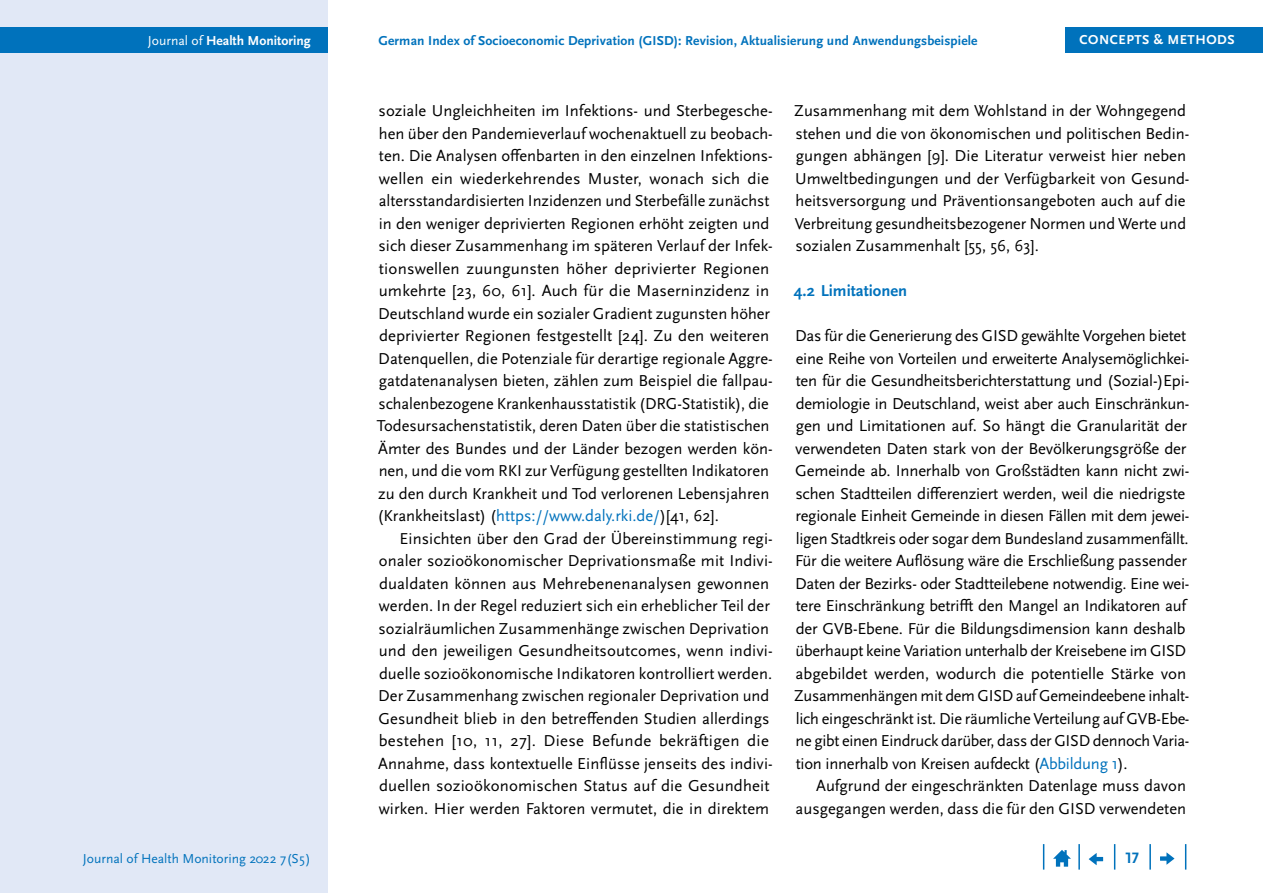
<style>
.page{position:relative;width:1263px;height:893px;background:#fff}
.page>*{position:absolute;margin:0;border:0;box-sizing:border-box;transform-origin:0 0}
.Copy_Einzug{font:16.5px/22.5px "Scala Sans Pro";color:#000}
.Copy{font:16.5px/22.5px "Scala Sans Pro";letter-spacing:-.015em;color:#000}
.t1{font:700 16.5px "Scala Sans Pro";color:#0072bc}
.t2{font:700 15.75px "Scala Sans Pro";color:#0072bc}
.t3{font:13.65px "Scala Sans Pro";color:#0072bc}
.t4{font:700 13.65px "Scala Sans Pro";color:#fff}
.t5{font:700 13.5px "Scala Sans Pro";letter-spacing:.01em;color:#0072bc}
.t6{font:700 13.5px "Scala Sans Pro";letter-spacing:.04em;color:#fff}
.s1{font-weight:400}
.s2{color:#0072bc}
</style>
<div class="page">
<div style="left:0;top:0;width:327px;height:893px;background:#e1e8f6"></div>
<div style="left:0;top:28px;width:327px;height:25px;background:#0072bc"></div>
<svg style="left:1185px;top:844px;width:1px;height:26px"></svg>
<hr style="left:1149px;top:844px;width:2px;height:26px;background:#0072bc">
<svg style="left:1114px;top:844px;width:1px;height:26px"></svg>
<hr style="left:1078px;top:844px;width:2px;height:26px;background:#0072bc">
<svg style="left:1043px;top:844px;width:1px;height:26px"></svg>
<svg style="left:1053px;top:850px;width:18px;height:17px"></svg>
<svg style="left:1089px;top:853px;width:14px;height:12px"></svg>
<svg style="left:1160px;top:852px;width:14px;height:13px"></svg>
<div style="left:1065px;top:28px;width:198px;height:25px;background:#0072bc"></div>
<p class="t4" style="left:148px;top:33px;width:164px"><span class="s1">Journal of</span> Health Monitoring</p>
<p class="t5" style="left:378px;top:33px;width:601px">German Index of Socioeconomic Deprivation (GISD): Revision, Aktualisierung und Anwendungsbeispiele</p>
<p class="t6" style="left:1079px;top:32px;width:157px">CONCEPTS &amp; METHODS</p>
<p class="Copy_Einzug" style="left:377px;top:99px;width:397px">soziale Ungleichheiten im Infektions- und Sterbegesche&shy;hen über den Pandemieverlauf wochenaktuell zu beobach&shy;ten. Die Analysen offenbarten in den einzelnen Infektions&shy;wellen ein wiederkehrendes Muster, wonach sich die altersstandardisierten Inzidenzen und Sterbefälle zunächst in den weniger deprivierten Regionen erhöht zeigten und sich dieser Zusammenhang im späteren Verlauf der Infek&shy;tionswellen zuungunsten höher deprivierter Regionen umkehrte [23, 60, 61]. Auch für die Maserninzidenz in Deutschland wurde ein sozialer Gradient zugunsten höher deprivierter Regionen festgestellt [24]. Zu den weiteren Datenquellen, die Potenziale für derartige regionale Aggre&shy;gatdatenanalysen bieten, zählen zum Beispiel die fallpau&shy;schalenbezogene Krankenhausstatistik (DRG-Statistik), die Todesursachenstatistik, deren Daten über die statistischen Ämter des Bundes und der Länder bezogen werden kön&shy;nen, und die vom RKI zur Verfügung gestellten Indikatoren zu den durch Krankheit und Tod verlorenen Lebensjahren (Krankheitslast) (<span class="s2">https://www.daly.rki.de/</span>)[41, 62].</p>
<p class="Copy_Einzug" style="left:378px;top:527px;width:396px;text-indent:21px">Einsichten über den Grad der Übereinstimmung regi&shy;onaler sozioökonomischer Deprivationsmaße mit Indivi&shy;dualdaten können aus Mehrebenenanalysen gewonnen werden. In der Regel reduziert sich ein erheblicher Teil der sozialräumlichen Zusammenhänge zwischen Deprivation und den jeweiligen Gesundheitsoutcomes, wenn indivi&shy;duelle sozioökonomische Indikatoren kontrolliert werden.<br>Der Zusammenhang zwischen regionaler Deprivation und Gesundheit blieb in den betreffenden Studien allerdings bestehen [10, 11, 27]. Diese Befunde bekräftigen die Annahme, dass kontextuelle Einflüsse jenseits des indivi&shy;duellen sozioökonomischen Status auf die Gesundheit wirken. Hier werden Faktoren vermutet, die in direktem</p>
<p class="Copy_Einzug" style="left:794px;top:99px;width:397px">Zusammenhang mit dem Wohlstand in der Wohngegend stehen und die von ökonomischen und politischen Bedin&shy;gungen abhängen [9]. Die Literatur verweist hier neben Umweltbedingungen und der Verfügbarkeit von Gesund&shy;heitsversorgung und Präventionsangeboten auch auf die Verbreitung gesundheitsbezogener Normen und Werte und sozialen Zusammenhalt [55, 56, 63].</p>
<h4 class="t1" style="left:794px;top:281px;width:115px">4.2 Limitationen</h4>
<p class="Copy" style="left:794px;top:324px;width:397px">Das für die Generierung des GISD gewählte Vorgehen bietet eine Reihe von Vorteilen und erweiterte Analysemöglichkei&shy;ten für die Gesundheitsberichterstattung und (Sozial-)Epi&shy;demiologie in Deutschland, weist aber auch Einschränkun&shy;gen und Limitationen auf. So hängt die Granularität der verwendeten Daten stark von der Bevölkerungsgröße der Gemeinde ab. Innerhalb von Großstädten kann nicht zwi&shy;schen Stadtteilen differenziert werden, weil die niedrigste regionale Einheit Gemeinde in diesen Fällen mit dem jewei&shy;ligen Stadtkreis oder sogar dem Bundesland zusammenfällt.<br>Für die weitere Auflösung wäre die Erschließung passender Daten der Bezirks- oder Stadtteilebene notwendig. Eine wei&shy;tere Einschränkung betrifft den Mangel an Indikatoren auf der GVB-Ebene. Für die Bildungsdimension kann deshalb überhaupt keine Variation unterhalb der Kreisebene im GISD abgebildet werden, wodurch die potentielle Stärke von Zusammenhängen mit dem GISD auf Gemeindeebene inhalt&shy;lich eingeschränkt ist. Die räumliche Verteilung auf GVB-Ebe&shy;ne gibt einen Eindruck darüber, dass der GISD dennoch Varia&shy;tion innerhalb von Kreisen aufdeckt (<span class="s2">Abbildung 1</span>).</p>
<p class="Copy_Einzug" style="left:796px;top:774px;width:392px;text-align:right">Aufgrund der eingeschränkten Datenlage muss davon ausgegangen werden, dass die für den GISD verwendeten</p>
<p class="t3" style="left:83px;top:850px;width:229px">Journal of Health Monitoring 2022 7(S5)</p>
<p class="t2" style="left:1125px;top:849px;width:15px">17</p>
</div>
